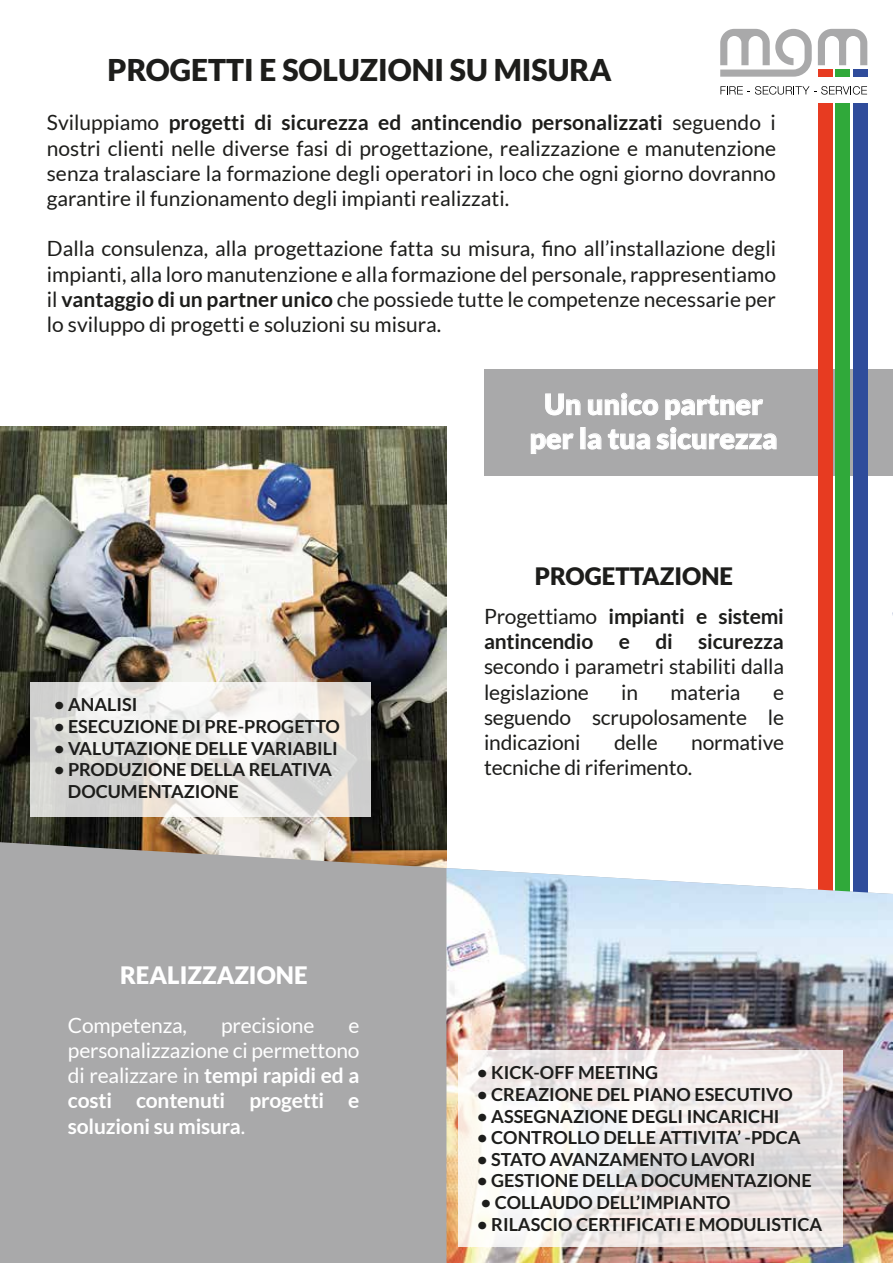
<style>
.page{position:relative;width:893px;height:1263px;background:#fff}
.page>*{position:absolute;margin:0;border:0;box-sizing:border-box;transform-origin:0 0}
.t1{font:900 30px "Lato";color:#1d1d1b}
.t2{font:900 28.5px/34.2px "Lato";color:#fff;text-align:center}
.t3{font:900 24px "Lato";color:#1d1d1b}
.t4{font:900 24px "Lato";color:#fff}
.t5{font:21px/25.2px "Lato";letter-spacing:-.01em;color:#1d1d1b;text-align:justify}
.t6{font:700 21px/25.2px "Lato";letter-spacing:-.01em;color:#fff;text-align:justify}
.t7{font:700 21px/25.2px "Lato";letter-spacing:-.01em;color:#1d1d1b}
.t8{font:21px "Lato";letter-spacing:-.01em;color:#fff}
.t9{font:700 18px/21.6px "Lato";color:#1d1d1b}
.s1{font-weight:700}
.s2{font-weight:400}
</style>
<div class="page">
<img style="left:0;top:427px;width:446px;height:415px">
<svg style="left:0;top:842px;width:868px;height:421px;fill:#a9a9aa"></svg>
<div style="left:485px;top:369px;width:408px;height:107px;background:#a9a9aa"></div>
<svg style="left:545px;top:393px;width:35px;height:22px"></svg>
<svg style="left:588px;top:393px;width:70px;height:22px"></svg>
<svg style="left:665px;top:395px;width:98px;height:25px"></svg>
<svg style="left:531px;top:433px;width:42px;height:21px"></svg>
<div style="left:580px;top:427px;width:5px;height:22px;border:1px solid #fff"></div>
<svg style="left:588px;top:433px;width:13px;height:16px"></svg>
<svg style="left:608px;top:429px;width:42px;height:20px"></svg>
<svg style="left:656px;top:427px;width:120px;height:22px"></svg>
<svg style="left:720px;top:86px;width:147px;height:9px"></svg>
<svg style="left:720px;top:29px;width:92px;height:48px"></svg>
<svg style="left:818px;top:29px;width:49px;height:36px"></svg>
<div style="left:818px;top:70px;width:14px;height:7px;background:#e73b21"></div>
<div style="left:835px;top:70px;width:15px;height:7px;background:#30a93a"></div>
<div style="left:853px;top:70px;width:14px;height:7px;background:#2f4c9b"></div>
<div style="left:818px;top:104px;width:14px;height:1075px;background:#e73b21"></div>
<div style="left:835px;top:104px;width:15px;height:1075px;background:#30a93a"></div>
<div style="left:853px;top:104px;width:14px;height:1075px;background:#2f4c9b"></div>
<img style="left:446px;top:868px;width:447px;height:395px">
<svg style="left:458px;top:1050px;width:384px;height:197px"></svg>
<svg style="left:31px;top:682px;width:340px;height:134px"></svg>
<h1 class="t1" style="left:108px;top:52px;width:505px">PROGETTI E SOLUZIONI SU MISURA</h1>
<p class="t5" style="left:47px;top:110px;width:731px">Sviluppiamo <span class="s1">progetti di sicurezza ed antincendio personalizzati</span> seguendo i nostri clienti nelle diverse fasi di progettazione, realizzazione e manutenzione senza tralasciare la formazione degli operatori in loco che ogni giorno dovranno garantire il funzionamento degli impianti realizzati.</p>
<p class="t5" style="left:47px;top:236px;width:731px">Dalla consulenza, alla progettazione fatta su misura, fino all’installazione degli impianti, alla loro manutenzione e alla formazione del personale, rappresentiamo il <span class="s1">vantaggio di un partner unico</span> che possiede tutte le competenze necessarie per lo sviluppo di progetti e soluzioni su misura.</p>
<p class="t9" style="left:54px;top:694px;width:85px">• ANALISI</p>
<p class="t9" style="left:54px;top:715px;width:287px">• ESECUZIONE DI PRE-PROGETTO</p>
<p class="t9" style="left:54px;top:737px;width:285px">• VALUTAZIONE DELLE VARIABILI</p>
<p class="t9" style="left:68px;top:758px;width:265px;text-indent:-14px">• PRODUZIONE DELLA RELATIVA<br>DOCUMENTAZIONE</p>
<p class="t4" style="left:120px;top:961px;width:189px">REALIZZAZIONE</p>
<p class="t8" style="left:68px;top:1013px;width:121px">Competenza,</p>
<p class="t8" style="left:221px;top:1013px;width:95px">precisione</p>
<p class="t6" style="left:68px;top:1012px;width:293px;text-indent:281px"><span class="s2">e personalizzazione ci permettono di realizzare in</span> tempi rapidi ed a costi contenuti progetti e soluzioni su misura<span class="s2">.</span></p>
<h2 class="t2" style="left:530px;top:386px;width:249px">Un unico partner per la tua sicurezza</h2>
<p class="t3" style="left:535px;top:562px;width:200px">PROGETTAZIONE</p>
<p class="t7" style="left:484px;top:603px;width:301px"><span class="s2">Progettiamo</span> impianti e sistemi antincendio e di sicurezza</p>
<p class="t5" style="left:484px;top:654px;width:301px">secondo i parametri stabiliti dalla legislazione</p>
<p class="t5" style="left:621px;top:679px;width:18px">in</p>
<p class="t5" style="left:671px;top:679px;width:71px">materia</p>
<p class="t5" style="left:484px;top:679px;width:301px;text-indent:289px">e seguendo scrupolosamente le indicazioni</p>
<p class="t5" style="left:614px;top:730px;width:45px">delle</p>
<p class="t5" style="left:484px;top:730px;width:301px;text-indent:207px">normative tecniche di riferimento.</p>
<p class="t9" style="left:477px;top:1062px;width:182px">• KICK-OFF MEETING</p>
<p class="t9" style="left:477px;top:1083px;width:317px">• CREAZIONE DEL PIANO ESECUTIVO</p>
<p class="t9" style="left:477px;top:1105px;width:304px">• ASSEGNAZIONE DEGLI INCARICHI</p>
<p class="t9" style="left:477px;top:1127px;width:325px">• CONTROLLO DELLE ATTIVITA’ -PDCA</p>
<p class="t9" style="left:477px;top:1148px;width:280px">• STATO AVANZAMENTO LAVORI</p>
<p class="t9" style="left:477px;top:1170px;width:336px">• GESTIONE DELLA DOCUMENTAZIONE</p>
<p class="t9" style="left:481px;top:1191px;width:251px">• COLLAUDO DELL’IMPIANTO</p>
<p class="t9" style="left:477px;top:1213px;width:347px">• RILASCIO CERTIFICATI E MODULISTICA</p>
</div>
